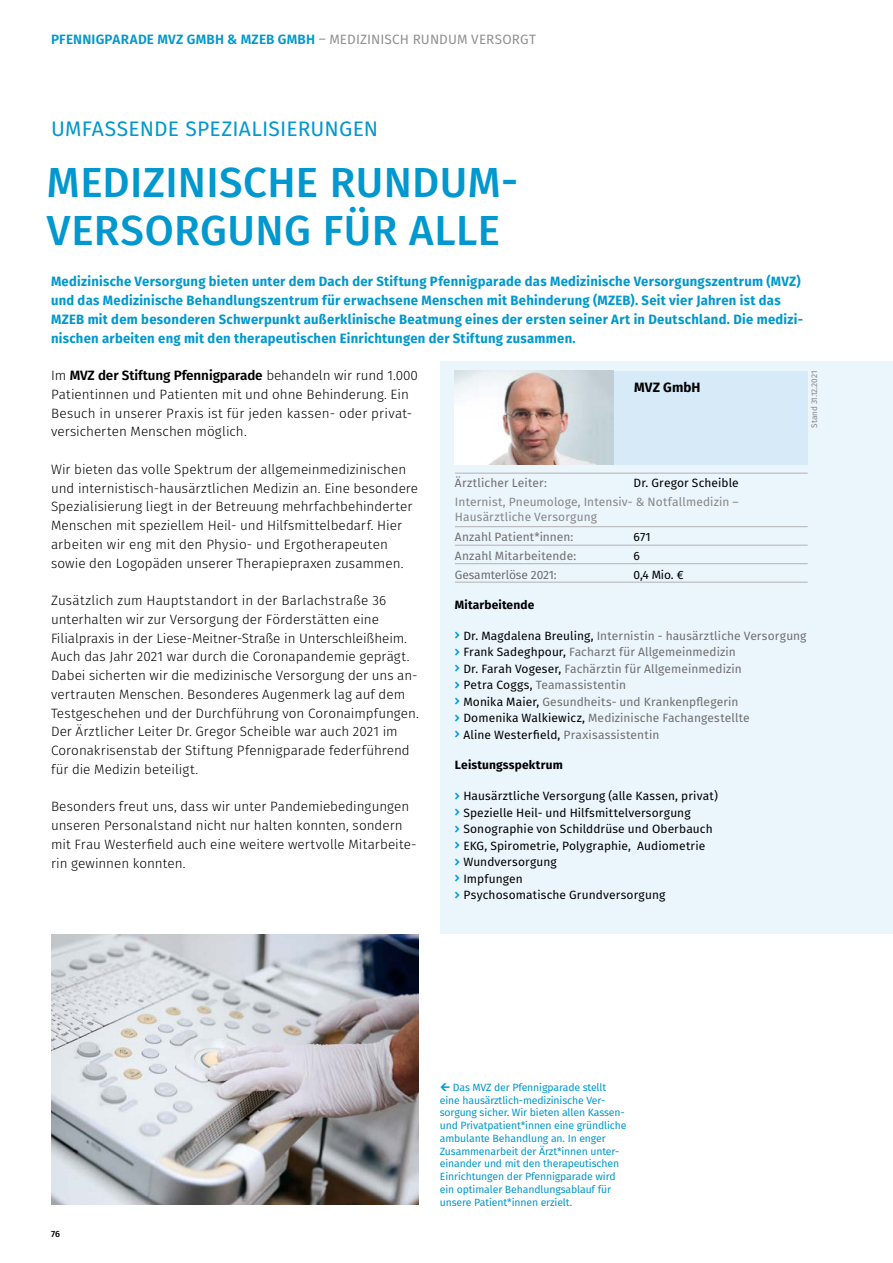
<style>
.page{position:relative;width:893px;height:1263px;background:#fff}
.page>*{position:absolute;margin:0;border:0;box-sizing:border-box;transform-origin:0 0}
.headline_-2{font:500 42px/48px "Fira GO";letter-spacing:.01em;color:#0098ce}
.headline_-2-2{font:21px "Fira GO";letter-spacing:.01em;color:#0098ce}
.t1{font:300 13.5px/18.8px "Fira GO";color:#000}
.headline_-3{font:700 13.5px/18.8px "Fira GO";letter-spacing:.02em;color:#0098ce}
.t2{font:600 13.5px "Fira GO";letter-spacing:.015em;color:#0098ce}
.t3{font:700 13.5px "Fira GO";letter-spacing:.01em;color:#000}
.t4{font:12px "Fira GO";letter-spacing:.01em;color:#706f6f}
.t5{font:12px "Fira GO";letter-spacing:.01em;color:#000}
.t6{font:12px/15px "Fira GO";letter-spacing:.01em;color:#878787}
.t7{font:700 12px "Fira GO";letter-spacing:.01em;color:#000}
.t8{font:12px "Fira GO";letter-spacing:-.01em;color:#706f6f}
.t9{font:10.5px/12.8px "Fira GO";letter-spacing:-.01em;color:#0098ce}
.t10{font:500 9px "Fira GO";color:#000}
.t11{font:8.25px "Fira GO";letter-spacing:-.01em;color:#878787}
.s1{font-weight:400;color:#929292}
.s2{font-weight:600}
.s3{color:#000}
.s4{color:#706f6f}
</style>
<div class="page">
<div style="left:440px;top:361px;width:453px;height:573px;background:#ebf5fc"></div>
<img style="left:51px;top:934px;width:368px;height:270px">
<div style="left:455px;top:371px;width:353px;height:94px;background:#d6ebf7"></div>
<img style="left:455px;top:371px;width:158px;height:94px">
<hr style="left:455px;top:545px;width:353px;height:1px;background:#b3b2b2">
<hr style="left:455px;top:582px;width:353px;height:1px;background:#b3b2b2">
<hr style="left:455px;top:563px;width:353px;height:1px;background:#b3b2b2">
<hr style="left:455px;top:526px;width:353px;height:1px;background:#b3b2b2">
<hr style="left:455px;top:473px;width:353px;height:1px;background:#b3b2b2">
<p class="t2" style="left:51px;top:31px;width:487px">PFENNIGPARADE MVZ GMBH &amp; MZEB GMBH <span class="s1">– MEDIZINISCH RUNDUM VERSORGT</span></p>
<h2 class="headline_-2-2" style="left:51px;top:117px;width:329px">UMFASSENDE SPEZIALISIERUNGEN</h2>
<h2 class="headline_-2" style="left:47px;top:158px;width:463px">MEDIZINISCHE RUNDUM--<br>VERSORGUNG FÜR ALLE</h2>
<h3 class="headline_-3" style="left:51px;top:272px;width:754px">Medizinische Versorgung bieten unter dem Dach der Stiftung Pfennigparade das Medizinische Versorgungszentrum (MVZ) und das Medizinische Behandlungszentrum für erwachsene Menschen mit Behinderung (MZEB). Seit vier Jahren ist das MZEB mit dem besonderen Schwerpunkt außerklinische Beatmung eines der ersten seiner Art in Deutschland. Die medizi&shy;nischen arbeiten eng mit den therapeutischen Einrichtungen der Stiftung zusammen.</h3>
<p class="t1" style="left:51px;top:366px;width:368px">Im <span class="s2">MVZ der Stiftung Pfennigparade</span> behandeln wir rund 1.000<br>Patientinnen und Patienten mit und ohne Behinderung. Ein Besuch in unserer Praxis ist für jeden kassen- oder privat&shy;versicherten Menschen möglich.</p>
<p class="t1" style="left:51px;top:460px;width:369px">Wir bieten das volle Spektrum der allgemeinmedizinischen und internistisch-hausärztlichen Medizin an. Eine besondere Spezialisierung liegt in der Betreuung mehrfachbehinderter Menschen mit speziellem Heil- und Hilfsmittelbedarf. Hier arbeiten wir eng mit den Physio- und Ergotherapeuten sowie den Logopäden unserer Therapiepraxen zusammen.</p>
<p class="t1" style="left:51px;top:591px;width:358px">Zusätzlich zum Hauptstandort in der Barlachstraße 36 unterhalten wir zur Versorgung der Förderstätten eine<br>Filialpraxis in der Liese-Meitner-Straße in Unterschleißheim.</p>
<p class="t1" style="left:51px;top:647px;width:369px">Auch das Jahr 2021 war durch die Coronapandemie geprägt.<br>Dabei sicherten wir die medizinische Versorgung der uns an&shy;vertrauten Menschen. Besonderes Augenmerk lag auf dem Testgeschehen und der Durchführung von Coronaimpfungen.<br>Der Ärztlicher Leiter Dr. Gregor Scheible war auch 2021 im Coronakrisenstab der Stiftung Pfennigparade federführend für die Medizin beteiligt.</p>
<p class="t1" style="left:51px;top:797px;width:367px">Besonders freut uns, dass wir unter Pandemiebedingungen unseren Personalstand nicht nur halten konnten, sondern mit Frau Westerfield auch eine weitere wertvolle Mitarbeite&shy;rin gewinnen konnten.</p>
<p class="t11" style="left:809px;top:428px;width:58px;rotate:-90deg">Stand 31.12.2021</p>
<p class="t3" style="left:634px;top:379px;width:68px">MVZ GmbH</p>
<p class="t4" style="left:455px;top:476px;width:94px">Ärztlicher Leiter:</p>
<p class="t5" style="left:634px;top:476px;width:107px">Dr. Gregor Scheible</p>
<p class="t6" style="left:455px;top:495px;width:285px">Internist, Pneumologe, Intensiv- &amp; Notfallmedizin –<br>Hausärztliche Versorgung</p>
<p class="t4" style="left:455px;top:529px;width:120px">Anzahl Patient*innen:</p>
<p class="t5" style="left:634px;top:529px;width:19px">671</p>
<p class="t4" style="left:455px;top:549px;width:123px">Anzahl Mitarbeitende:</p>
<p class="t5" style="left:634px;top:549px;width:8px">6</p>
<p class="t8" style="left:455px;top:568px;width:103px">Gesamterlöse 2021:</p>
<p class="t5" style="left:634px;top:568px;width:52px">0,4 Mio. €</p>
<p class="t7" style="left:455px;top:598px;width:81px">Mitarbeitende</p>
<p class="t4" style="left:463px;top:629px;width:345px"><span class="s3">Dr. Magdalena Breuling,</span> Internistin - hausärztliche Versorgung</p>
<p class="t4" style="left:463px;top:645px;width:274px"><span class="s3">Frank Sadeghpour,</span> Facharzt für Allgemeinmedizin</p>
<p class="t4" style="left:463px;top:662px;width:280px"><span class="s3">Dr. Farah Vogeser,</span> Fachärztin für Allgemeinmedizin</p>
<p class="t4" style="left:463px;top:678px;width:164px"><span class="s3">Petra Coggs,</span> Teamassistentin</p>
<p class="t4" style="left:463px;top:695px;width:277px"><span class="s3">Monika Maier,</span> Gesundheits- und Krankenpflegerin</p>
<p class="t4" style="left:463px;top:711px;width:288px"><span class="s3">Domenika Walkiewicz,</span> Medizinische Fachangestellte</p>
<p class="t5" style="left:463px;top:728px;width:197px">Aline Westerfi eld, <span class="s4">Praxisassistentin</span></p>
<p class="t7" style="left:455px;top:758px;width:109px">Leistungsspektrum</p>
<p class="t5" style="left:463px;top:789px;width:256px">Hausärztliche Versorgung (alle Kassen, privat)</p>
<p class="t5" style="left:463px;top:806px;width:229px">Spezielle Heil- und Hilfsmittelversorgung</p>
<p class="t5" style="left:463px;top:822px;width:251px">Sonographie von Schilddrüse und Oberbauch</p>
<p class="t5" style="left:463px;top:839px;width:243px">EKG, Spirometrie, Polygraphie, Audiometrie</p>
<p class="t5" style="left:463px;top:855px;width:95px">Wundversorgung</p>
<p class="t5" style="left:463px;top:872px;width:61px">Impfungen</p>
<p class="t5" style="left:463px;top:888px;width:203px">Psychosomatische Grundversorgung</p>
<p class="t10" style="left:51px;top:1229px;width:11px">76</p>
<p class="t9" style="left:440px;top:1081px;width:188px;text-indent:13px">Das MVZ der Pfennigparade stellt eine hausärztlich-medizinische Ver&shy;sorgung sicher. Wir bieten allen Kassen&shy;und Privatpatient*innen eine gründliche ambulante Behandlung an. In enger Zusammenarbeit der Ärzt*innen unter&shy;einander und mit den therapeutischen Einrichtungen der Pfennigparade wird ein optimaler Behandlungsablauf für unsere Patient*innen erzielt.</p>
</div>
